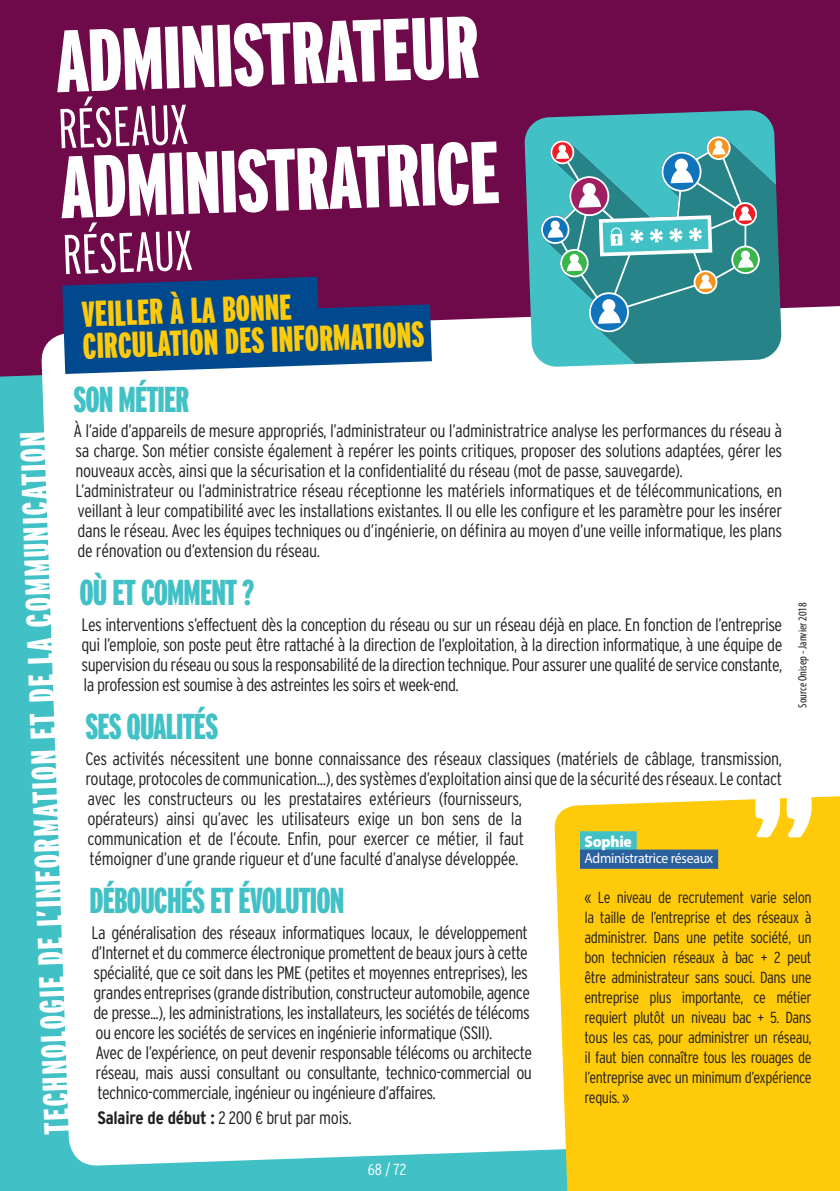
<style>
.page{position:relative;width:840px;height:1191px;background:#fff}
.page>*{position:absolute;margin:0;border:0;box-sizing:border-box;transform-origin:0 0}
.t1{font:900 extra-condensed 88px "Interstate";color:#fff}
.t2{font:300 extra-condensed 56px "Interstate";color:#fff}
.t3{font:900 extra-condensed 36px "Interstate";letter-spacing:-.025em;color:#41c1c6}
.t4{font:900 extra-condensed 36px "Interstate";color:#fff}
.t5{font:900 extra-condensed 36px/32px "Interstate";color:#feca0a}
.t6{font:300 condensed 18px/20px "Interstate";letter-spacing:-.025em;color:#231f20}
.t7{font:300 condensed 16px/20px "Interstate";letter-spacing:-.03em;color:#231f20;text-align:justify}
.t8{font:900 16px "Myriad Pro";letter-spacing:-.02em;color:#fff;scale:.95 1}
.t9{font:300 condensed 16px "Interstate";color:#fff}
.t10{font:14.4px "Myriad Pro";letter-spacing:-.02em;color:#fff;scale:.95 1}
.t11{font:condensed 12px "Myriad Pro";color:#231f20}
.s1{font-weight:700}
</style>
<div class="page">
<div style="left:0;top:0;width:839px;height:1191px;background:#41c1c6"></div>
<div style="left:0;top:0;width:839px;height:376px;background:#6e094a"></div>
<div style="left:41px;top:304px;width:798px;height:862px;background:#fff"></div>
<svg style="left:553px;top:795px;width:286px;height:396px;background:#fcce20"></svg>
<svg style="left:755px;top:793px;width:56px;height:44px;background:#fef0bd"></svg>
<svg style="left:62px;top:277px;width:369px;height:97px;background:#1f4d8d"></svg>
<div style="left:579px;top:831px;width:57px;height:19px;background:#41c1c6"></div>
<div style="left:579px;top:849px;width:138px;height:20px;background:#2b609f"></div>
<svg style="left:524px;top:110px;width:251px;height:257px"></svg>
<svg style="left:540px;top:136px;width:241px;height:228px;fill:#268387"></svg>
<svg style="left:540px;top:136px;width:219px;height:196px"></svg>
<h1 class="t1" style="left:54px;top:8px;width:425px;rotate:-2deg">ADMINISTRATEUR</h1>
<h2 class="t2" style="left:57px;top:95px;width:132px;rotate:-2deg">RÉSEAUX</h2>
<h1 class="t1" style="left:58px;top:134px;width:441px;rotate:-2deg">ADMINISTRATRICE</h1>
<h2 class="t2" style="left:61px;top:220px;width:132px;rotate:-2deg">RÉSEAUX</h2>
<h3 class="t5" style="left:81px;top:298px;width:343px;rotate:-2deg">VEILLER À LA BONNE<br>CIRCULATION DES INFORMATIONS</h3>
<h3 class="t3" style="left:73px;top:377px;width:117px">SON MÉTIER</h3>
<p class="t6" style="left:73px;top:421px;width:710px">À l’aide d’appareils de mesure appropriés, l’administrateur ou l’administratrice analyse les performances du réseau à sa charge. Son métier consiste également à repérer les points critiques, proposer des solutions adaptées, gérer les nouveaux accès, ainsi que la sécurisation et la confidentialité du réseau (mot de passe, sauvegarde).<br>L’administrateur ou l’administratrice réseau réceptionne les matériels informatiques et de télécommunications, en veillant à leur compatibilité avec les installations existantes. Il ou elle les configure et les paramètre pour les insérer dans le réseau. Avec les équipes techniques ou d’ingénierie, on définira au moyen d’une veille informatique, les plans de rénovation ou d’extension du réseau.</p>
<h3 class="t3" style="left:79px;top:571px;width:176px">OÙ ET COMMENT ?</h3>
<p class="t6" style="left:81px;top:614px;width:702px;text-align:justify">Les interventions s’effectuent dès la conception du réseau ou sur un réseau déjà en place. En fonction de l’entreprise qui l’emploie, son poste peut être rattaché à la direction de l’exploitation, à la direction informatique, à une équipe de supervision du réseau ou sous la responsabilité de la direction technique. Pour assurer une qualité de service constante, la profession est soumise à des astreintes les soirs et week-end.</p>
<h3 class="t3" style="left:85px;top:704px;width:134px">SES QUALITÉS</h3>
<p class="t6" style="left:85px;top:748px;width:697px">Ces activités nécessitent une bonne connaissance des réseaux classiques (matériels de câblage, transmission, routage, protocoles de communication...), des systèmes d’exploitation ainsi que de la sécurité des réseaux. Le contact avec les constructeurs ou les prestataires extérieurs (fournisseurs,<br>opérateurs) ainsi qu’avec les utilisateurs exige un bon sens de la<br>communication et de l’écoute. Enfin, pour exercer ce métier, il faut<br>témoigner d’une grande rigueur et d’une faculté d’analyse développée.</p>
<h3 class="t3" style="left:89px;top:878px;width:256px">DÉBOUCHÉS ET ÉVOLUTION</h3>
<p class="t6" style="left:91px;top:922px;width:437px">La généralisation des réseaux informatiques locaux, le développement</p>
<p class="t6" style="left:91px;top:942px;width:437px">d’Internet et du commerce électronique promettent de beaux jours à cette</p>
<p class="t6" style="left:93px;top:962px;width:435px">spécialité, que ce soit dans les PME (petites et moyennes entreprises), les</p>
<p class="t6" style="left:93px;top:982px;width:438px">grandes entreprises (grande distribution, constructeur automobile, agence</p>
<p class="t6" style="left:93px;top:1002px;width:437px">de presse...), les administrations, les installateurs, les sociétés de télécoms</p>
<p class="t6" style="left:95px;top:1022px;width:398px">ou encore les sociétés de services en ingénierie informatique (SSII).</p>
<p class="t6" style="left:95px;top:1042px;width:438px">Avec de l’expérience, on peut devenir responsable télécoms ou architecte</p>
<p class="t6" style="left:95px;top:1062px;width:437px">réseau, mais aussi consultant ou consultante, technico-commercial ou</p>
<p class="t6" style="left:97px;top:1082px;width:339px">technico-commerciale, ingénieur ou ingénieure d’affaires.</p>
<p class="t6" style="left:97px;top:1107px;width:255px"><span class="s1">Salaire de début :</span> 2 200 € brut par mois.</p>
<h3 class="t4" style="left:35px;top:1135px;width:704px;rotate:-92deg">TECHNOLOGIE DE L’INFORMATION ET DE LA COMMUNICATION</h3>
<p class="t11" style="left:794px;top:707px;width:106px;rotate:-90deg">Source Onisep - Janvier 2018</p>
<p class="t8" style="left:584px;top:832px;width:51px">Sophie</p>
<p class="t10" style="left:584px;top:849px;width:137px">Administratrice réseaux</p>
<p class="t7" style="left:584px;top:887px;width:228px">« Le niveau de recrutement varie selon la taille de l’entreprise et des réseaux à administrer. Dans une petite société, un bon technicien réseaux à bac + 2 peut être administrateur sans souci. Dans une entreprise plus importante, ce métier requiert plutôt un niveau bac + 5. Dans tous les cas, pour administrer un réseau, il faut bien connaître tous les rouages de l’entreprise avec un minimum d’expérience requis. »</p>
<p class="t9" style="left:367px;top:1160px;width:40px">68 / 72</p>
</div>
